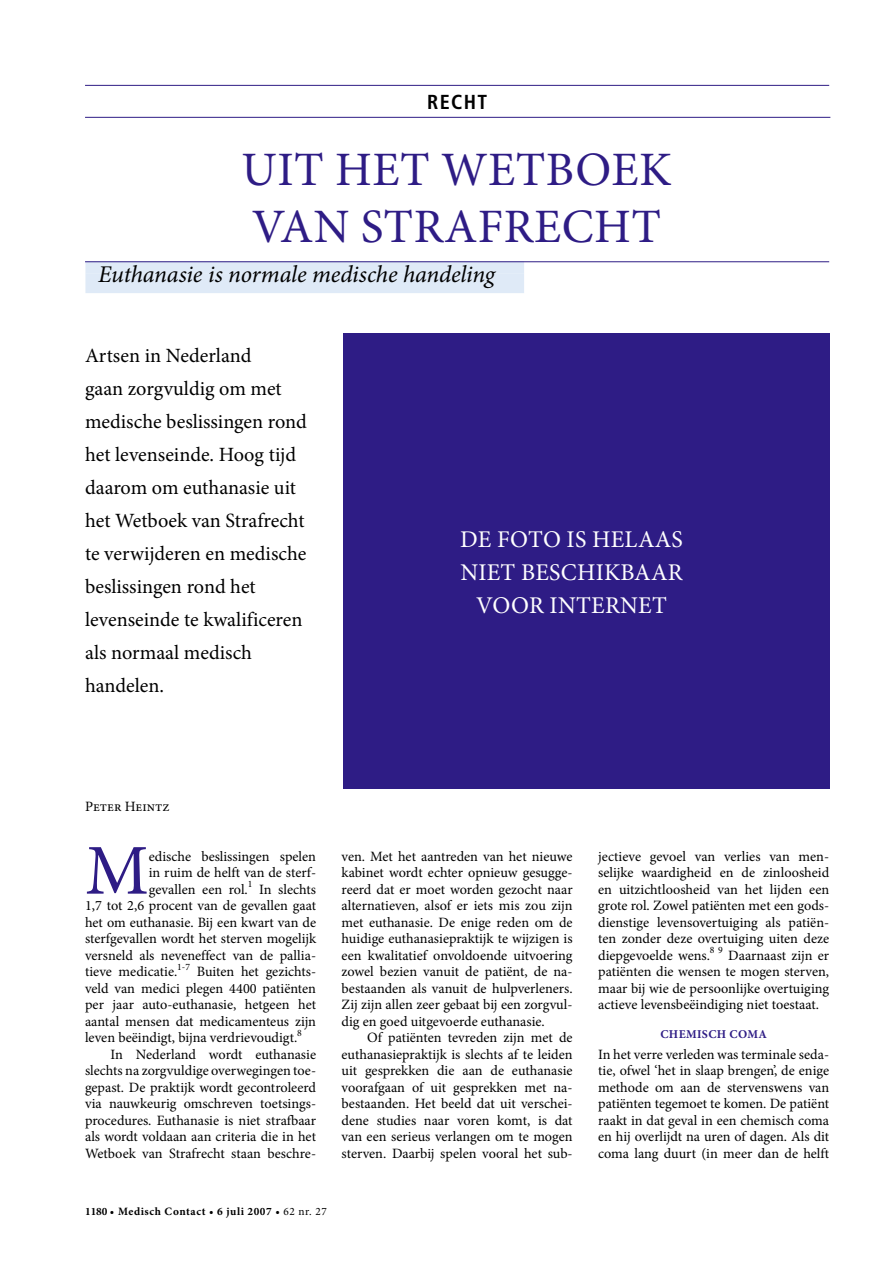
<style>
.page{position:relative;width:893px;height:1263px;background:#fff}
.page>*{position:absolute;margin:0;border:0;box-sizing:border-box;transform-origin:0 0}
.t1{font:71.55px "Minion Pro";color:#2e1c85}
.t2{font:48px/57px "Minion Pro";letter-spacing:.01em;color:#2e1c85}
.t3{font:24px/33px "Minion Pro";letter-spacing:.01em;color:#fff;text-align:center}
.t4{font:italic 24px "Minion Pro";letter-spacing:-.005em;color:#000}
.t5{font:20.25px/33px "Minion Pro";color:#000}
.t6{font:700 condensed 20.25px "Frutiger";letter-spacing:.065em;color:#000}
.t7{font:14.25px/16.5px "Minion Pro";color:#000}
.t8{font:700 12px "Minion Pro";letter-spacing:.03em;color:#2e1c85}
.t9{font:700 11.25px "Minion Pro";letter-spacing:.05em;color:#000}
.s1{font-weight:400}
</style>
<div class="page">
<hr style="left:85px;top:117px;width:745px;height:1px;background:#2e1c85">
<div style="left:85px;top:261px;width:439px;height:12px;background:#dfeaf7"></div>
<div style="left:85px;top:273px;width:439px;height:20px;background:#dfeaf7"></div>
<hr style="left:85px;top:261px;width:744px;height:1px;background:#2e1c85">
<hr style="left:85px;top:85px;width:744px;height:1px;background:#2e1c85">
<div style="left:343px;top:333px;width:486px;height:455px;background:#2e1c85"></div>
<h3 class="t6" style="left:427px;top:90px;width:62px">RECHT</h3>
<h2 class="t2" style="left:242px;top:141px;width:431px">Uit het Wetboek van Strafrecht</h2>
<h3 class="t4" style="left:98px;top:258px;width:398px">Euthanasie is normale medische handeling</h3>
<p class="t5" style="left:85px;top:339px;width:223px">Artsen in Nederland<br>gaan zorgvuldig om met medische beslissingen rond het levenseinde. Hoog tijd daarom om euthanasie uit het Wetboek van Strafrecht te verwijderen en medische beslissingen rond het levenseinde te kwalificeren als normaal medisch handelen.</p>
<h3 class="t3" style="left:460px;top:523px;width:222px">De foto is helaas niet beschikbaar voor internet</h3>
<p class="t7" style="left:85px;top:798px;width:86px">Peter Heintz</p>
<h1 class="t1" style="left:85px;top:823px;width:65px">M</h1>
<p class="t7" style="left:149px;top:848px;width:169px">edische beslissingen spelen</p>
<p class="t7" style="left:149px;top:864px;width:169px">in ruim de helft van de sterf-</p>
<p class="t7" style="left:149px;top:881px;width:169px">gevallen een rol.<sup>1</sup> In slechts</p>
<p class="t7" style="left:85px;top:897px;width:232px">1,7 tot 2,6 procent van de gevallen gaat</p>
<p class="t7" style="left:85px;top:914px;width:233px">het om euthanasie. Bij een kwart van de</p>
<p class="t7" style="left:85px;top:930px;width:233px">sterfgevallen wordt het sterven mogelijk</p>
<p class="t7" style="left:85px;top:947px;width:233px">versneld als neveneffect van de pallia-</p>
<p class="t7" style="left:85px;top:963px;width:233px">tieve medicatie.<sup>1-7</sup> Buiten het gezichts-</p>
<p class="t7" style="left:85px;top:980px;width:233px">veld van medici plegen 4400 patiënten</p>
<p class="t7" style="left:85px;top:996px;width:233px">per jaar auto-euthanasie, hetgeen het</p>
<p class="t7" style="left:85px;top:1013px;width:233px">aantal mensen dat medicamenteus zijn</p>
<p class="t7" style="left:85px;top:1029px;width:218px">leven beëindigt, bijna verdrievoudigt.<sup>8</sup></p>
<p class="t7" style="left:111px;top:1046px;width:207px">In Nederland wordt euthanasie</p>
<p class="t7" style="left:85px;top:1062px;width:233px">slechts na zorgvuldige overwegingen toe-</p>
<p class="t7" style="left:85px;top:1079px;width:233px">gepast. De praktijk wordt gecontroleerd</p>
<p class="t7" style="left:85px;top:1095px;width:233px">via nauwkeurig omschreven toetsings-</p>
<p class="t7" style="left:85px;top:1112px;width:233px">procedures. Euthanasie is niet strafbaar</p>
<p class="t7" style="left:85px;top:1128px;width:232px">als wordt voldaan aan criteria die in het</p>
<p class="t7" style="left:85px;top:1145px;width:233px">Wetboek van Strafrecht staan beschre-</p>
<p class="t7" style="left:342px;top:848px;width:233px">ven. Met het aantreden van het nieuwe kabinet wordt echter opnieuw gesugge&shy;reerd dat er moet worden gezocht naar alternatieven, alsof er iets mis zou zijn met euthanasie. De enige reden om de huidige euthanasiepraktijk te wijzigen is een kwalitatief onvoldoende uitvoering zowel bezien vanuit de patiënt, de na------- bestaanden als vanuit de hulpverleners.<br>Zij zijn allen zeer gebaat bij een zorgvul&shy;dig en goed uitgevoerde euthanasie.</p>
<p class="t7" style="left:342px;top:1029px;width:233px;text-indent:26px">Of patiënten tevreden zijn met de euthanasiepraktijk is slechts af te leiden uit gesprekken die aan de euthanasie voorafgaan of uit gesprekken met na-- bestaanden. Het beeld dat uit verschei&shy;dene studies naar voren komt, is dat van een serieus verlangen om te mogen sterven. Daarbij spelen vooral het sub-</p>
<p class="t9" style="left:85px;top:1203px;width:243px">1180 • Medisch Contact • 6 juli 2007 • <span class="s1">62 nr. 27</span></p>
<p class="t7" style="left:598px;top:848px;width:233px;text-align:justify">jectieve gevoel van verlies van men&shy;selijke waardigheid en de zinloosheid en uitzichtloosheid van het lijden een grote rol. Zowel patiënten met een gods&shy;dienstige levensovertuiging als patiën&shy;ten zonder deze overtuiging uiten deze diepgevoelde wens.<sup>8</sup> <sup>9</sup> Daarnaast zijn er patiënten die wensen te mogen sterven, maar bij wie de persoonlijke overtuiging actieve levensbeëindiging niet toestaat.</p>
<p class="t8" style="left:660px;top:1025px;width:108px">Chemisch coma</p>
<p class="t7" style="left:598px;top:1046px;width:233px;text-align:justify">In het verre verleden was terminale seda&shy;tie, ofwel ‘het in slaap brengen’, de enige methode om aan de stervenswens van patiënten tegemoet te komen. De patiënt raakt in dat geval in een chemisch coma en hij overlijdt na uren of dagen. Als dit coma lang duurt (in meer dan de helft</p>
</div>
